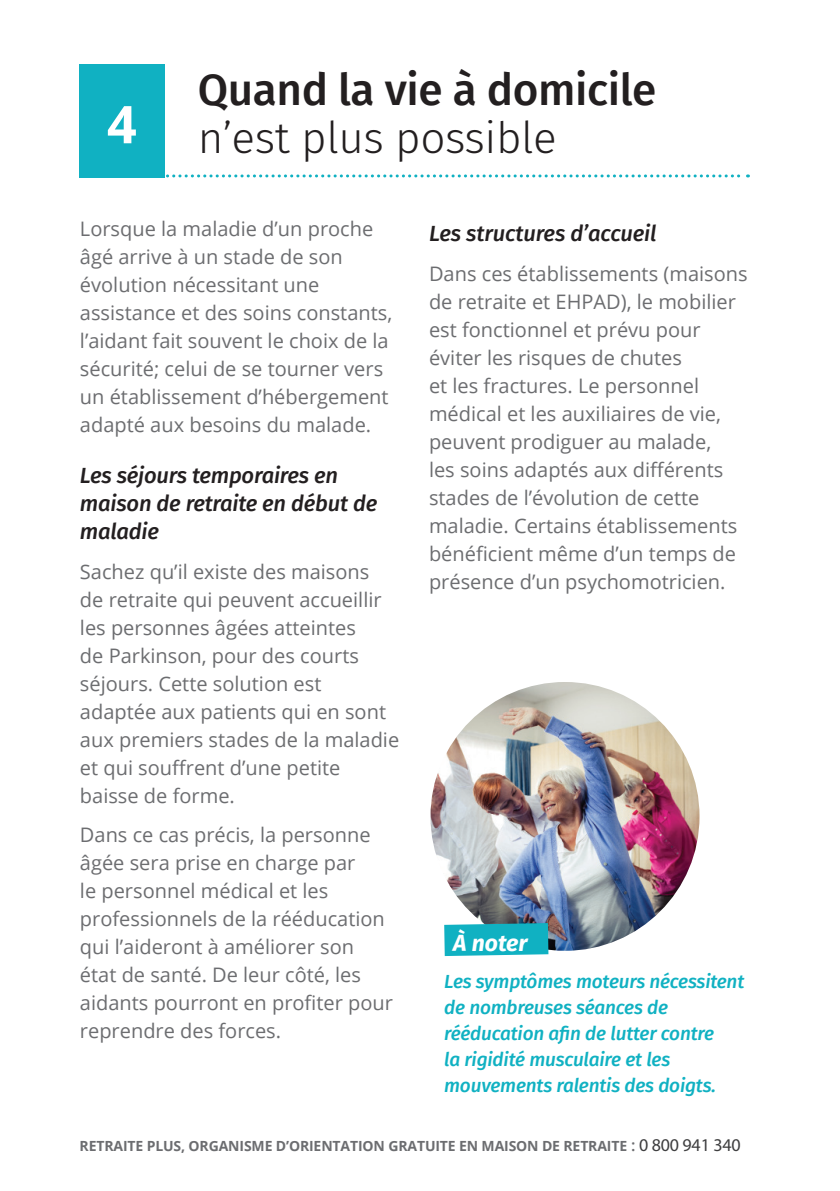
<style>
.page{position:relative;width:840px;height:1191px;background:#fff}
.page>*{position:absolute;margin:0;border:0;box-sizing:border-box;transform-origin:0 0}
.t1{font:700 52px "Open Sans";color:#fff}
.t2{font:500 44px "Fira Sans";letter-spacing:-.01em;color:#231f20}
.t3{font:300 44px "Fira Sans";letter-spacing:-.01em;color:#231f20}
.t4{font:italic 700 23px "Fira Sans";color:#fff}
.t5{font:italic 500 22px/28px "Fira Sans";letter-spacing:-.01em;color:#231f20}
.t6{font:20px/28px "Open Sans";color:#6c6d70}
.t7{font:italic 500 19px/26px "Fira Sans";letter-spacing:-.01em;color:#10b1c2}
.t8{font:700 14px "Open Sans";letter-spacing:-.01em;color:#6c6d70}
.s1{font-weight:600;font-size:16px}
.s2{font-family:"Myriad Pro";font-weight:400;font-size:18px;color:#3e3e3f}
</style>
<div class="page">
<img style="left:430px;top:682px;width:269px;height:268px;border-radius:134px">
<div style="left:79px;top:64px;width:85px;height:113px;background:#10b1c2"></div>
<svg style="left:164px;top:174px;width:584px;height:3px"></svg>
<svg style="left:444px;top:923px;width:104px;height:33px;background:#1bb3c3"></svg>
<p class="t1" style="left:107px;top:88px;width:31px">4</p>
<p class="t2" style="left:198px;top:54px;width:459px">Quand la vie à domicile</p>
<p class="t3" style="left:198px;top:106px;width:360px">n’est plus possible</p>
<p class="t6" style="left:80px;top:214px;width:313px">Lorsque la maladie d’un proche âgé arrive à un stade de son évolution nécessitant une assistance et des soins constants, l’aidant fait souvent le choix de la sécurité; celui de se tourner vers un établissement d’hébergement adapté aux besoins du malade.</p>
<p class="t5" style="left:80px;top:460px;width:298px">Les séjours temporaires en maison de retraite en début de maladie</p>
<p class="t6" style="left:80px;top:557px;width:320px">Sachez qu’il existe des maisons<br>de retraite qui peuvent accueillir les personnes âgées atteintes<br>de Parkinson, pour des courts séjours. Cette solution est adaptée aux patients qui en sont aux premiers stades de la maladie et qui souffrent d’une petite baisse de forme.</p>
<p class="t6" style="left:80px;top:820px;width:314px">Dans ce cas précis, la personne âgée sera prise en charge par<br>le personnel médical et les professionnels de la rééducation qui l’aideront à améliorer son état de santé. De leur côté, les aidants pourront en profiter pour reprendre des forces.</p>
<p class="t5" style="left:429px;top:218px;width:229px">Les structures d’accueil</p>
<p class="t6" style="left:429px;top:259px;width:320px">Dans ces établissements (maisons de retraite et EHPAD), le mobilier est fonctionnel et prévu pour éviter les risques de chutes<br>et les fractures. Le personnel médical et les auxiliaires de vie, peuvent prodiguer au malade,<br>les soins adaptés aux différents stades de l’évolution de cette maladie. Certains établissements bénéficient même d’un temps de présence d’un psychomotricien.</p>
<p class="t4" style="left:453px;top:923px;width:76px">À noter</p>
<p class="t7" style="left:444px;top:967px;width:301px">Les symptômes moteurs nécessitent de nombreuses séances de rééducation afin de lutter contre<br>la rigidité musculaire et les mouvements ralentis des doigts.</p>
<p class="t8" style="left:79px;top:1135px;width:662px">RETRAITE PLUS, ORGANISME D’ORIENTATION GRATUITE EN MAISON DE RETRAITE <span class="s1">:</span> <span class="s2">0 800 941 340</span></p>
</div>
